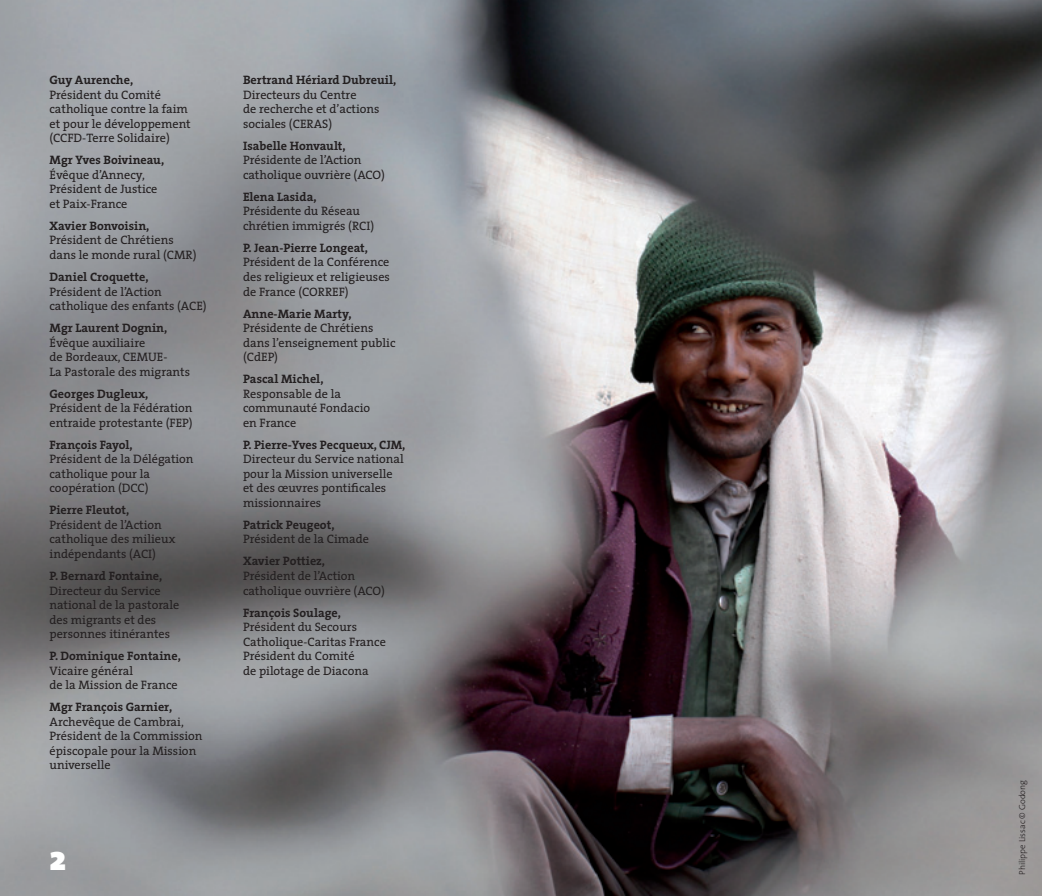
<style>
.page{position:relative;width:1042px;height:896px;background:#fff}
.page>*{position:absolute;margin:0;border:0;box-sizing:border-box;transform-origin:0 0}
.t1{font:900 35px "The Sans";color:#fff}
.t2{font:12.25px/14.5px "The Serif";color:#231f20}
.t3{font:700 12.25px "The Serif";color:#231f20}
.t4{font:300 8.75px "The Sans";color:#231f20}
</style>
<div class="page">
<img style="left:0;top:0;width:1042px;height:895px">
<p class="t3" style="left:50px;top:70px;width:85px">Guy Aurenche,</p>
<p class="t2" style="left:50px;top:87px;width:143px">Président du Comité catholique contre la faim et pour le développement (CCFD-Terre Solidaire)</p>
<p class="t3" style="left:50px;top:150px;width:116px">Mgr Yves Boivineau,</p>
<p class="t2" style="left:50px;top:167px;width:109px">Évêque d’Annecy,<br>Président de Justice et Paix-France</p>
<p class="t3" style="left:50px;top:215px;width:101px">Xavier Bonvoisin,</p>
<p class="t2" style="left:50px;top:232px;width:148px">Président de Chrétiens dans le monde rural (CMR)</p>
<p class="t3" style="left:50px;top:266px;width:100px">Daniel Croquette,</p>
<p class="t2" style="left:50px;top:283px;width:159px">Président de l’Action catholique des enfants (ACE)</p>
<p class="t3" style="left:50px;top:317px;width:119px">Mgr Laurent Dognin,</p>
<p class="t2" style="left:50px;top:334px;width:142px">Évêque auxiliaire<br>de Bordeaux, CEMUE-<br>La Pastorale des migrants</p>
<p class="t3" style="left:50px;top:383px;width:100px">Georges Dugleux,</p>
<p class="t2" style="left:50px;top:400px;width:145px">Président de la Fédération entraide protestante (FEP)</p>
<p class="t3" style="left:50px;top:434px;width:85px">François Fayol,</p>
<p class="t2" style="left:50px;top:451px;width:146px">Président de la Délégation catholique pour la coopération (DCC)</p>
<p class="t3" style="left:50px;top:499px;width:81px">Pierre Fleutot,</p>
<p class="t2" style="left:50px;top:517px;width:127px">Président de l’Action catholique des milieux indépendants (ACI)</p>
<p class="t3" style="left:50px;top:565px;width:114px">P. Bernard Fontaine,</p>
<p class="t2" style="left:50px;top:582px;width:131px">Directeur du Service national de la pastorale des migrants et des personnes itinérantes</p>
<p class="t3" style="left:50px;top:645px;width:133px">P. Dominique Fontaine,</p>
<p class="t2" style="left:50px;top:662px;width:130px">Vicaire général<br>de la Mission de France</p>
<p class="t3" style="left:50px;top:696px;width:124px">Mgr François Garnier,</p>
<p class="t2" style="left:50px;top:713px;width:154px">Archevêque de Cambrai,<br>Président de la Commission épiscopale pour la Mission universelle</p>
<h1 class="t1" style="left:50px;top:827px;width:18px">2</h1>
<p class="t3" style="left:243px;top:70px;width:155px">Bertrand Hériard Dubreuil,</p>
<p class="t2" style="left:243px;top:87px;width:138px">Directeurs du Centre<br>de recherche et d’actions sociales (CERAS)</p>
<p class="t3" style="left:243px;top:135px;width:104px">Isabelle Honvault,</p>
<p class="t2" style="left:243px;top:152px;width:143px">Présidente de l’Action catholique ouvrière (ACO)</p>
<p class="t3" style="left:243px;top:186px;width:75px">Elena Lasida,</p>
<p class="t2" style="left:243px;top:203px;width:133px">Présidente du Réseau chrétien immigrés (RCI)</p>
<p class="t3" style="left:243px;top:237px;width:126px">P. Jean-Pierre Longeat,</p>
<p class="t2" style="left:243px;top:254px;width:148px;text-align:justify">Président de la Conférence des religieux et religieuses de France (CORREF)</p>
<p class="t3" style="left:243px;top:303px;width:110px">Anne-Marie Marty,</p>
<p class="t2" style="left:243px;top:320px;width:154px">Présidente de Chrétiens dans l’enseignement public (CdEP)</p>
<p class="t3" style="left:243px;top:368px;width:82px">Pascal Michel,</p>
<p class="t2" style="left:243px;top:386px;width:128px">Responsable de la communauté Fondacio en France</p>
<p class="t3" style="left:243px;top:434px;width:164px">P. Pierre-Yves Pecqueux, CJM,</p>
<p class="t2" style="left:243px;top:451px;width:162px">Directeur du Service national pour la Mission universelle et des œuvres pontificales missionnaires</p>
<p class="t3" style="left:243px;top:514px;width:93px">Patrick Peugeot,</p>
<p class="t2" style="left:243px;top:531px;width:128px">Président de la Cimade</p>
<p class="t3" style="left:243px;top:550px;width:84px">Xavier Pottiez,</p>
<p class="t2" style="left:243px;top:568px;width:143px">Président de l’Action catholique ouvrière (ACO)</p>
<p class="t3" style="left:243px;top:602px;width:100px">François Soulage,</p>
<p class="t2" style="left:243px;top:619px;width:144px">Président du Secours<br>Catholique-Caritas France<br>Président du Comité<br>de pilotage de Diacona</p>
<p class="t4" style="left:1015px;top:874px;width:96px;rotate:-90deg">Philippe Lissac © Godong</p>
</div>
